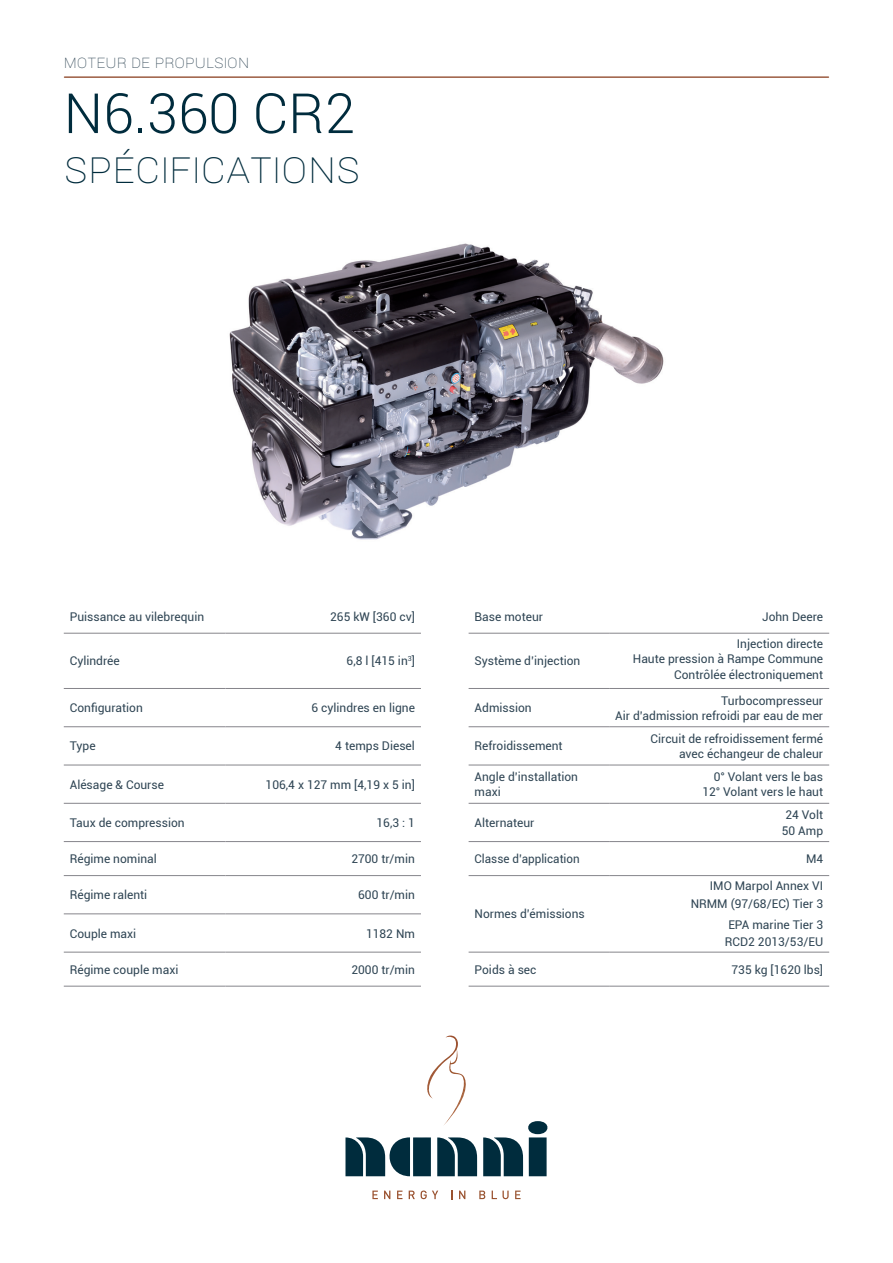
<style>
.page{position:relative;width:893px;height:1263px;background:#fff}
.page>*{position:absolute;margin:0;border:0;box-sizing:border-box;transform-origin:0 0}
.t1{font:300 55.5px "Roboto";color:#002c3d}
.t2{font:100 45px "Roboto";color:#002c3d}
.t3{font:100 18px "Roboto";color:#2f4554}
.t4{font:12px/15.3px "Roboto";color:#2f4554;text-align:right}
</style>
<div class="page">
<hr style="left:65px;top:76px;width:763px;height:2px;background:#9b5c41">
<svg style="left:345px;top:1137px;width:86px;height:39px"></svg>
<svg style="left:437px;top:1137px;width:40px;height:39px;background:#254b59"></svg>
<svg style="left:483px;top:1121px;width:65px;height:55px"></svg>
<svg style="left:372px;top:1190px;width:6px;height:9px"></svg>
<svg style="left:384px;top:1190px;width:6px;height:9px"></svg>
<svg style="left:397px;top:1190px;width:5px;height:9px"></svg>
<svg style="left:409px;top:1190px;width:6px;height:9px"></svg>
<svg style="left:421px;top:1190px;width:17px;height:9px"></svg>
<svg style="left:459px;top:1190px;width:6px;height:9px"></svg>
<svg style="left:479px;top:1190px;width:6px;height:9px"></svg>
<svg style="left:492px;top:1190px;width:17px;height:9px"></svg>
<svg style="left:515px;top:1190px;width:6px;height:9px"></svg>
<img style="left:427px;top:1035px;width:39px;height:90px">
<hr style="left:64px;top:633px;width:161px;height:1px;background:#86858b">
<hr style="left:225px;top:633px;width:196px;height:1px;background:#86858b">
<hr style="left:64px;top:688px;width:161px;height:1px;background:#86858b">
<hr style="left:225px;top:688px;width:196px;height:1px;background:#86858b">
<hr style="left:64px;top:726px;width:161px;height:1px;background:#86858b">
<hr style="left:225px;top:726px;width:196px;height:1px;background:#86858b">
<hr style="left:64px;top:765px;width:161px;height:1px;background:#86858b">
<hr style="left:225px;top:765px;width:196px;height:1px;background:#86858b">
<hr style="left:64px;top:803px;width:161px;height:1px;background:#86858b">
<hr style="left:225px;top:803px;width:196px;height:1px;background:#86858b">
<hr style="left:64px;top:841px;width:161px;height:1px;background:#86858b">
<hr style="left:225px;top:841px;width:196px;height:1px;background:#86858b">
<hr style="left:64px;top:875px;width:161px;height:1px;background:#86858b">
<hr style="left:225px;top:875px;width:196px;height:1px;background:#86858b">
<hr style="left:469px;top:875px;width:140px;height:1px;background:#86858b">
<hr style="left:609px;top:875px;width:220px;height:1px;background:#86858b">
<hr style="left:64px;top:913px;width:161px;height:1px;background:#86858b">
<hr style="left:225px;top:913px;width:196px;height:1px;background:#86858b">
<hr style="left:64px;top:952px;width:161px;height:1px;background:#86858b">
<hr style="left:225px;top:952px;width:196px;height:1px;background:#86858b">
<hr style="left:469px;top:952px;width:140px;height:1px;background:#86858b">
<hr style="left:609px;top:952px;width:220px;height:1px;background:#86858b">
<hr style="left:64px;top:986px;width:161px;height:1px;background:#86858b">
<hr style="left:225px;top:986px;width:196px;height:1px;background:#86858b">
<hr style="left:469px;top:986px;width:140px;height:1px;background:#86858b">
<hr style="left:609px;top:986px;width:220px;height:1px;background:#86858b">
<hr style="left:469px;top:633px;width:140px;height:1px;background:#86858b">
<hr style="left:609px;top:633px;width:220px;height:1px;background:#86858b">
<hr style="left:469px;top:688px;width:140px;height:1px;background:#86858b">
<hr style="left:609px;top:688px;width:220px;height:1px;background:#86858b">
<hr style="left:469px;top:726px;width:140px;height:1px;background:#86858b">
<hr style="left:609px;top:726px;width:220px;height:1px;background:#86858b">
<hr style="left:469px;top:765px;width:140px;height:1px;background:#86858b">
<hr style="left:609px;top:765px;width:220px;height:1px;background:#86858b">
<hr style="left:469px;top:803px;width:140px;height:1px;background:#86858b">
<hr style="left:609px;top:803px;width:220px;height:1px;background:#86858b">
<hr style="left:469px;top:841px;width:140px;height:1px;background:#86858b">
<hr style="left:609px;top:841px;width:220px;height:1px;background:#86858b">
<img style="left:229px;top:243px;width:435px;height:297px">
<h3 class="t3" style="left:64px;top:49px;width:187px">MOTEUR DE PROPULSION</h3>
<h1 class="t1" style="left:64px;top:75px;width:293px">N6.360 CR2</h1>
<h2 class="t2" style="left:64px;top:135px;width:298px">SPÉCIFICATIONS</h2>
<p class="t4" style="left:70px;top:608px;width:136px">Puissance au vilebrequin</p>
<p class="t4" style="left:330px;top:608px;width:86px">265 kW [360 cv]</p>
<p class="t4" style="left:475px;top:608px;width:70px">Base moteur</p>
<p class="t4" style="left:762px;top:608px;width:63px">John Deere</p>
<p class="t4" style="left:70px;top:653px;width:51px">Cylindrée</p>
<p class="t4" style="left:347px;top:653px;width:70px">6,8 l [415 in<sup>3</sup>]</p>
<p class="t4" style="left:475px;top:653px;width:107px">Système d’injection</p>
<p class="t4" style="left:633px;top:636px;width:192px">Injection directe<br>Haute pression à Rampe Commune<br>Contrôlée électroniquement</p>
<p class="t4" style="left:70px;top:700px;width:75px">Configuration</p>
<p class="t4" style="left:312px;top:700px;width:105px">6 cylindres en ligne</p>
<p class="t4" style="left:475px;top:700px;width:59px">Admission</p>
<p class="t4" style="left:615px;top:692px;width:209px">Turbocompresseur<br>Air d’admission refroidi par eau de mer</p>
<p class="t4" style="left:70px;top:738px;width:27px">Type</p>
<p class="t4" style="left:335px;top:738px;width:81px">4 temps Diesel</p>
<p class="t4" style="left:475px;top:738px;width:90px">Refroidissement</p>
<p class="t4" style="left:651px;top:730px;width:174px">Circuit de refroidissement fermé avec échangeur de chaleur</p>
<p class="t4" style="left:70px;top:776px;width:96px">Alésage &amp; Course</p>
<p class="t4" style="left:266px;top:776px;width:151px">106,4 x 127 mm [4,19 x 5 in]</p>
<p class="t4" style="left:475px;top:769px;width:105px;line-height:14.4px;text-align:left">Angle d’installation maxi</p>
<p class="t4" style="left:702px;top:769px;width:122px">0° Volant vers le bas<br>12° Volant vers le haut</p>
<p class="t4" style="left:70px;top:815px;width:117px">Taux de compression</p>
<p class="t4" style="left:377px;top:815px;width:40px">16,3 : 1</p>
<p class="t4" style="left:475px;top:815px;width:61px">Alternateur</p>
<p class="t4" style="left:782px;top:807px;width:43px;text-align:center">24 Volt<br>50 Amp</p>
<p class="t4" style="left:70px;top:851px;width:89px">Régime nominal</p>
<p class="t4" style="left:351px;top:851px;width:65px">2700 tr/min</p>
<p class="t4" style="left:475px;top:851px;width:107px">Classe d’application</p>
<p class="t4" style="left:806px;top:851px;width:19px">M4</p>
<p class="t4" style="left:70px;top:887px;width:79px">Régime ralenti</p>
<p class="t4" style="left:358px;top:887px;width:58px">600 tr/min</p>
<p class="t4" style="left:475px;top:906px;width:112px">Normes d’émissions</p>
<p class="t4" style="left:691px;top:877px;width:134px;line-height:17.7px">IMO Marpol Annex VI<br>NRMM (97/68/EC) Tier 3</p>
<p class="t4" style="left:70px;top:925px;width:68px">Couple maxi</p>
<p class="t4" style="left:366px;top:925px;width:50px">1182 Nm</p>
<p class="t4" style="left:725px;top:915px;width:100px;line-height:17.7px;text-align:left">EPA marine Tier 3<br>RCD2 2013/53/EU</p>
<p class="t4" style="left:70px;top:961px;width:110px">Régime couple maxi</p>
<p class="t4" style="left:351px;top:961px;width:65px">2000 tr/min</p>
<p class="t4" style="left:475px;top:961px;width:63px">Poids à sec</p>
<p class="t4" style="left:731px;top:961px;width:93px">735 kg [1620 lbs]</p>
</div>
